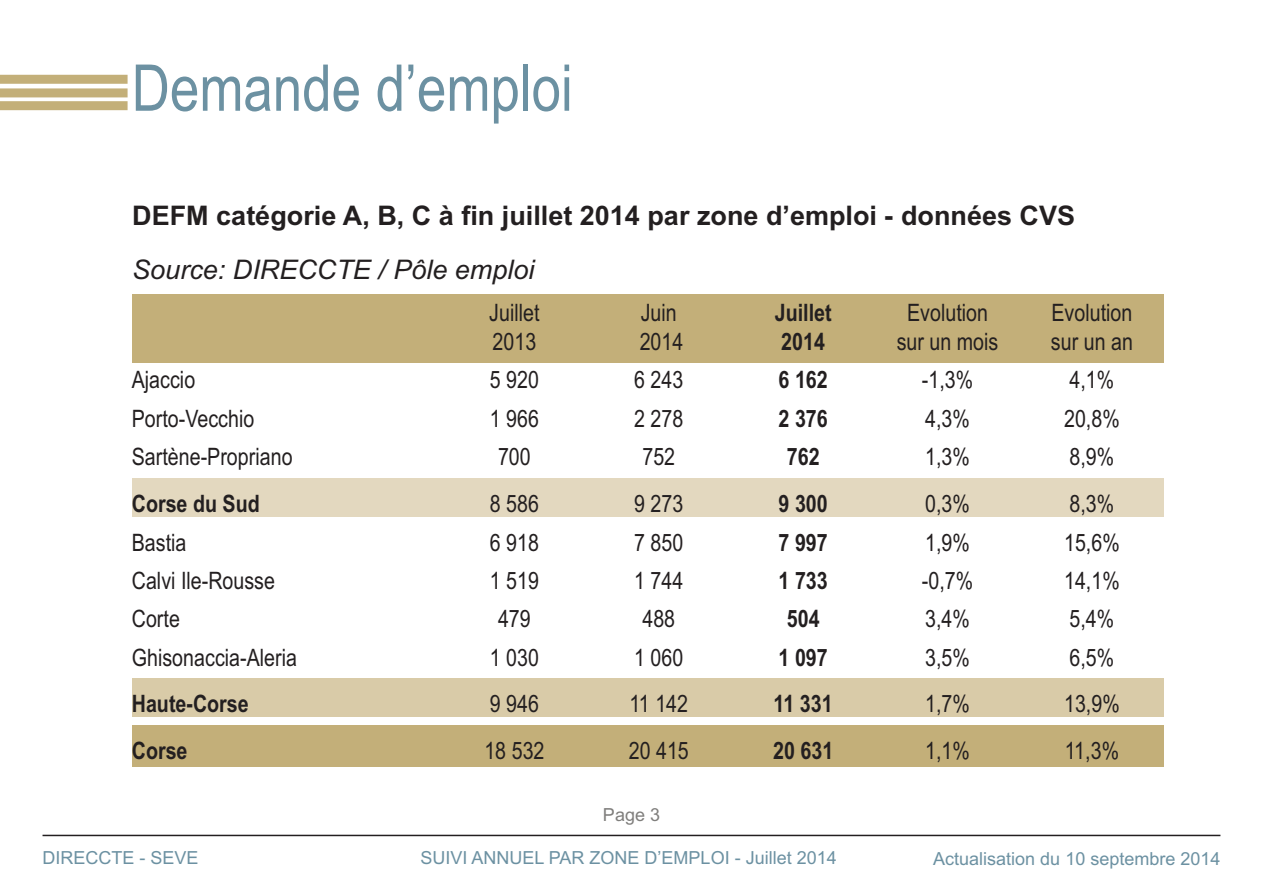
<style>
.page{position:relative;width:1263px;height:893px;background:#fff}
.page>*{position:absolute;margin:0;border:0;box-sizing:border-box;transform-origin:0 0}
.t1{font:64.5px "Arial Narrow";color:#6c91a2}
.t2{font:700 27px "Arial";color:#231f20}
.t3{font:italic 27px "Arial";color:#231f20}
.t4{font:24px/28.8px "Arial Narrow";color:#231f20}
.t5{font:700 24px/28.8px "Arial Narrow";color:#231f20}
.t6{font:18px "Arial";color:#6c91a2}
.t7{font:18px "Arial";color:#7f7e7c}
</style>
<div class="page">
<div style="left:0;top:75px;width:128px;height:9px;background:#c3af79"></div>
<div style="left:0;top:101px;width:128px;height:9px;background:#c3af79"></div>
<div style="left:0;top:88px;width:128px;height:9px;background:#c3af79"></div>
<div style="left:132px;top:295px;width:310px;height:68px;background:#c3af79"></div>
<div style="left:442px;top:295px;width:145px;height:68px;background:#c3af79"></div>
<div style="left:587px;top:295px;width:144px;height:68px;background:#c3af79"></div>
<div style="left:731px;top:295px;width:144px;height:68px;background:#c3af79"></div>
<div style="left:875px;top:295px;width:145px;height:68px;background:#c3af79"></div>
<div style="left:1020px;top:295px;width:144px;height:68px;background:#c3af79"></div>
<div style="left:132px;top:478px;width:310px;height:39px;background:#e3d8bf"></div>
<div style="left:442px;top:478px;width:145px;height:39px;background:#e3d8bf"></div>
<div style="left:587px;top:478px;width:144px;height:39px;background:#e3d8bf"></div>
<div style="left:731px;top:478px;width:144px;height:39px;background:#e3d8bf"></div>
<div style="left:875px;top:478px;width:145px;height:39px;background:#e3d8bf"></div>
<div style="left:1020px;top:478px;width:144px;height:39px;background:#e3d8bf"></div>
<div style="left:132px;top:679px;width:310px;height:38px;background:#d9cba8"></div>
<div style="left:442px;top:679px;width:145px;height:38px;background:#d9cba8"></div>
<div style="left:587px;top:679px;width:144px;height:38px;background:#d9cba8"></div>
<div style="left:731px;top:679px;width:144px;height:38px;background:#d9cba8"></div>
<div style="left:875px;top:679px;width:145px;height:38px;background:#d9cba8"></div>
<div style="left:1020px;top:679px;width:144px;height:38px;background:#d9cba8"></div>
<div style="left:132px;top:726px;width:310px;height:38px;background:#c3af79"></div>
<div style="left:442px;top:726px;width:145px;height:38px;background:#c3af79"></div>
<div style="left:587px;top:726px;width:144px;height:38px;background:#c3af79"></div>
<div style="left:731px;top:726px;width:144px;height:38px;background:#c3af79"></div>
<div style="left:875px;top:726px;width:145px;height:38px;background:#c3af79"></div>
<div style="left:1020px;top:726px;width:144px;height:38px;background:#c3af79"></div>
<hr style="left:132px;top:764px;width:310px;height:2px;background:#c3af79">
<hr style="left:442px;top:764px;width:145px;height:2px;background:#c3af79">
<hr style="left:587px;top:764px;width:144px;height:2px;background:#c3af79">
<hr style="left:731px;top:764px;width:144px;height:2px;background:#c3af79">
<hr style="left:875px;top:764px;width:145px;height:2px;background:#c3af79">
<hr style="left:1020px;top:764px;width:144px;height:2px;background:#c3af79">
<hr style="left:43px;top:835px;width:1177px;height:1px;background:#231f20">
<h1 class="t1" style="left:132px;top:51px;width:442px">Demande d’emploi</h1>
<p class="t2" style="left:132px;top:200px;width:944px">DEFM catégorie A, B, C à fin juillet 2014 par zone d’emploi - données CVS</p>
<p class="t3" style="left:132px;top:254px;width:404px">Source: DIRECCTE / Pôle emploi</p>
<p class="t4" style="left:489px;top:298px;width:52px">Juillet<br>2013</p>
<p class="t4" style="left:640px;top:298px;width:45px">Juin<br>2014</p>
<p class="t5" style="left:775px;top:298px;width:58px">Juillet<br>2014</p>
<p class="t4" style="left:897px;top:298px;width:103px;text-align:center">Evolution sur un mois</p>
<p class="t4" style="left:1051px;top:298px;width:84px">Evolution sur un an</p>
<p class="t4" style="left:132px;top:366px;width:65px">Ajaccio</p>
<p class="t4" style="left:490px;top:366px;width:51px">5 920</p>
<p class="t4" style="left:634px;top:366px;width:51px">6 243</p>
<p class="t5" style="left:778px;top:366px;width:51px">6 162</p>
<p class="t4" style="left:922px;top:366px;width:53px">-1,3%</p>
<p class="t4" style="left:1069px;top:366px;width:46px">4,1%</p>
<p class="t4" style="left:132px;top:404px;width:124px">Porto-Vecchio</p>
<p class="t4" style="left:490px;top:404px;width:51px">1 966</p>
<p class="t4" style="left:634px;top:404px;width:51px">2 278</p>
<p class="t5" style="left:778px;top:404px;width:51px">2 376</p>
<p class="t4" style="left:925px;top:404px;width:46px">4,3%</p>
<p class="t4" style="left:1064px;top:404px;width:57px">20,8%</p>
<p class="t4" style="left:132px;top:443px;width:162px">Sartène-Propriano</p>
<p class="t4" style="left:498px;top:443px;width:34px">700</p>
<p class="t4" style="left:642px;top:443px;width:34px">752</p>
<p class="t5" style="left:787px;top:443px;width:34px">762</p>
<p class="t4" style="left:925px;top:443px;width:46px">1,3%</p>
<p class="t4" style="left:1069px;top:443px;width:46px">8,9%</p>
<p class="t5" style="left:132px;top:489px;width:129px">Corse du Sud</p>
<p class="t4" style="left:490px;top:489px;width:51px">8 586</p>
<p class="t4" style="left:634px;top:489px;width:51px">9 273</p>
<p class="t5" style="left:778px;top:489px;width:51px">9 300</p>
<p class="t4" style="left:925px;top:489px;width:46px">0,3%</p>
<p class="t4" style="left:1069px;top:489px;width:46px">8,3%</p>
<p class="t4" style="left:132px;top:528px;width:56px">Bastia</p>
<p class="t4" style="left:490px;top:528px;width:51px">6 918</p>
<p class="t4" style="left:634px;top:528px;width:51px">7 850</p>
<p class="t5" style="left:779px;top:528px;width:51px">7 997</p>
<p class="t4" style="left:925px;top:528px;width:46px">1,9%</p>
<p class="t4" style="left:1064px;top:528px;width:57px">15,6%</p>
<p class="t4" style="left:132px;top:566px;width:145px">Calvi Ile-Rousse</p>
<p class="t4" style="left:490px;top:566px;width:51px">1 519</p>
<p class="t4" style="left:634px;top:566px;width:51px">1 744</p>
<p class="t5" style="left:779px;top:566px;width:51px">1 733</p>
<p class="t4" style="left:922px;top:566px;width:53px">-0,7%</p>
<p class="t4" style="left:1064px;top:566px;width:57px">14,1%</p>
<p class="t4" style="left:132px;top:605px;width:50px">Corte</p>
<p class="t4" style="left:498px;top:605px;width:34px">479</p>
<p class="t4" style="left:642px;top:605px;width:34px">488</p>
<p class="t5" style="left:787px;top:605px;width:34px">504</p>
<p class="t4" style="left:925px;top:605px;width:46px">3,4%</p>
<p class="t4" style="left:1069px;top:605px;width:46px">5,4%</p>
<p class="t4" style="left:132px;top:643px;width:167px">Ghisonaccia-Aleria</p>
<p class="t4" style="left:490px;top:643px;width:51px">1 030</p>
<p class="t4" style="left:634px;top:643px;width:51px">1 060</p>
<p class="t5" style="left:779px;top:643px;width:51px">1 097</p>
<p class="t4" style="left:925px;top:643px;width:46px">3,5%</p>
<p class="t4" style="left:1069px;top:643px;width:46px">6,5%</p>
<p class="t5" style="left:132px;top:689px;width:118px">Haute-Corse</p>
<p class="t4" style="left:490px;top:689px;width:51px">9 946</p>
<p class="t4" style="left:629px;top:689px;width:60px">11 142</p>
<p class="t5" style="left:774px;top:689px;width:61px">11 331</p>
<p class="t4" style="left:925px;top:689px;width:46px">1,7%</p>
<p class="t4" style="left:1064px;top:689px;width:57px">13,9%</p>
<p class="t5" style="left:132px;top:736px;width:57px">Corse</p>
<p class="t4" style="left:484px;top:736px;width:62px">18 532</p>
<p class="t4" style="left:629px;top:736px;width:62px">20 415</p>
<p class="t5" style="left:773px;top:736px;width:62px">20 631</p>
<p class="t4" style="left:925px;top:736px;width:46px">1,1%</p>
<p class="t4" style="left:1065px;top:736px;width:56px">11,3%</p>
<p class="t7" style="left:603px;top:804px;width:59px">Page 3</p>
<p class="t6" style="left:43px;top:847px;width:158px">DIRECCTE - SEVE</p>
<p class="t6" style="left:421px;top:847px;width:418px">SUIVI ANNUEL PAR ZONE D’EMPLOI - Juillet 2014</p>
<p class="t6" style="left:933px;top:848px;width:289px">Actualisation du 10 septembre 2014</p>
</div>
